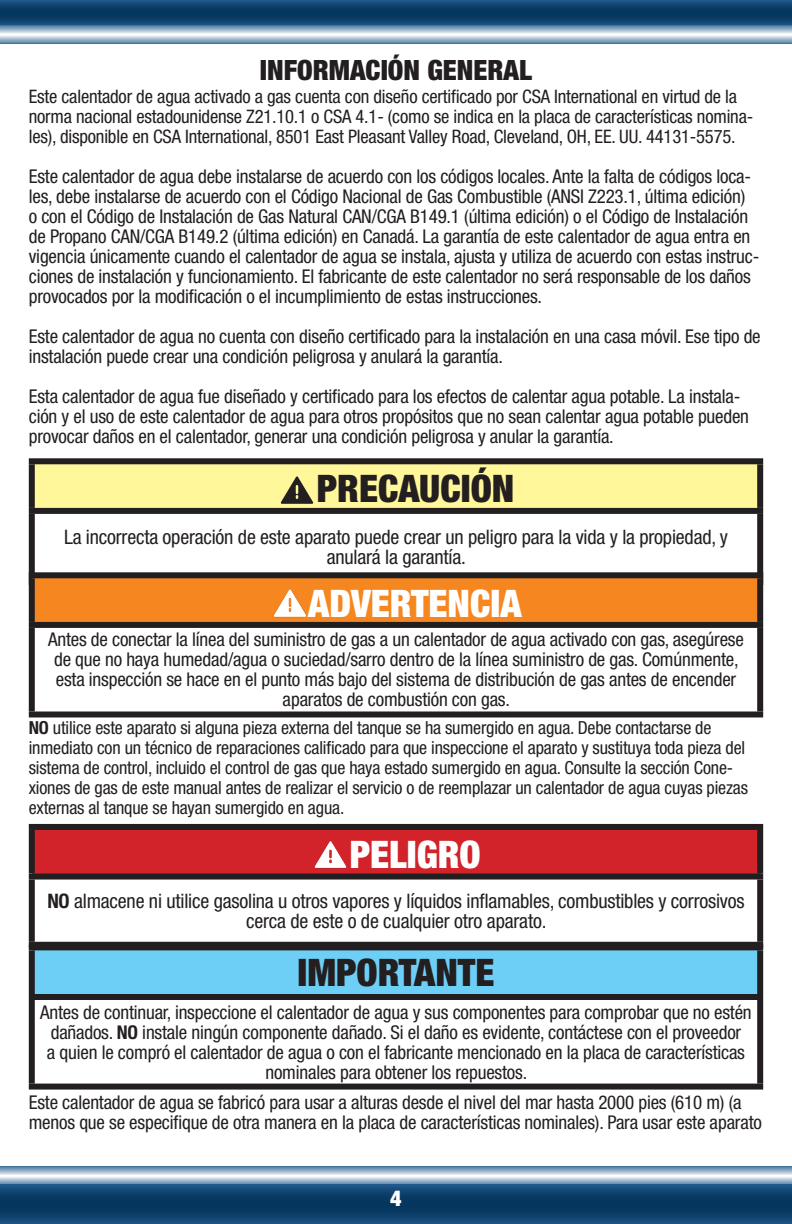
<style>
.page{position:relative;width:792px;height:1224px;background:#fff}
.page>*{position:absolute;margin:0;border:0;box-sizing:border-box;transform-origin:0 0}
.t1{font:900 condensed 38px "Helvetica Neue LT Std";color:#231f20}
.t2{font:900 condensed 38px "Helvetica Neue LT Std";color:#fff}
.t3{font:900 condensed 28px "Helvetica Neue LT Std";color:#231f20}
.t4{font:900 condensed 22px "Helvetica Neue LT Std";color:#fff}
.t5{font:condensed 20px/20px "Helvetica Neue LT Std";letter-spacing:-.01em;color:#231f20;text-align:center}
.t6{font:condensed 19px/20px "Helvetica Neue LT Std";letter-spacing:-.01em;color:#231f20}
.t7{font:condensed 18.6px/20px "Helvetica Neue LT Std";letter-spacing:-.01em;color:#231f20}
.t8{font:condensed 18px/20px "Helvetica Neue LT Std";letter-spacing:-.01em;color:#231f20}
.s1{font-weight:700}
</style>
<div class="page">
<svg style="left:0;top:35px;width:791px;height:8px;background:#a8bed1"></svg>
<svg style="left:0;top:25px;width:792px;height:9px;background:#99b4c9"></svg>
<svg style="left:0;top:0;width:792px;height:25px;background:#0e416c"></svg>
<svg style="left:0;top:1166px;width:791px;height:9px;background:#92aec4"></svg>
<svg style="left:0;top:1177px;width:792px;height:8px;background:#96b0c8"></svg>
<svg style="left:0;top:1185px;width:792px;height:39px;background:#0d416c"></svg>
<div style="left:32px;top:461px;width:728px;height:50px;background:#fff79a"></div>
<div style="left:29px;top:514px;width:6px;height:65px;background:#231f20"></div>
<div style="left:757px;top:514px;width:6px;height:65px;background:#231f20"></div>
<div style="left:29px;top:458px;width:734px;height:6px;background:#231f20"></div>
<div style="left:29px;top:464px;width:6px;height:44px;background:#231f20"></div>
<div style="left:757px;top:464px;width:6px;height:44px;background:#231f20"></div>
<div style="left:29px;top:508px;width:734px;height:6px;background:#231f20"></div>
<img style="left:278px;top:476px;width:39px;height:32px">
<div style="left:32px;top:575px;width:728px;height:50px;background:#f6861f"></div>
<div style="left:29px;top:628px;width:6px;height:83px;background:#231f20"></div>
<div style="left:757px;top:628px;width:6px;height:83px;background:#231f20"></div>
<div style="left:29px;top:711px;width:734px;height:6px;background:#231f20"></div>
<div style="left:29px;top:572px;width:734px;height:6px;background:#231f20"></div>
<div style="left:29px;top:578px;width:6px;height:44px;background:#231f20"></div>
<div style="left:757px;top:578px;width:6px;height:44px;background:#231f20"></div>
<div style="left:29px;top:622px;width:734px;height:6px;background:#231f20"></div>
<img style="left:270px;top:589px;width:40px;height:33px">
<div style="left:32px;top:827px;width:728px;height:50px;background:#d2232a"></div>
<div style="left:29px;top:880px;width:6px;height:62px;background:#231f20"></div>
<div style="left:757px;top:880px;width:6px;height:62px;background:#231f20"></div>
<div style="left:29px;top:942px;width:734px;height:6px;background:#231f20"></div>
<div style="left:29px;top:824px;width:734px;height:6px;background:#231f20"></div>
<div style="left:29px;top:830px;width:6px;height:44px;background:#231f20"></div>
<div style="left:757px;top:830px;width:6px;height:44px;background:#231f20"></div>
<div style="left:29px;top:874px;width:734px;height:6px;background:#231f20"></div>
<img style="left:311px;top:841px;width:39px;height:33px">
<div style="left:32px;top:947px;width:728px;height:50px;background:#6ecff6"></div>
<div style="left:29px;top:1000px;width:6px;height:84px;background:#231f20"></div>
<div style="left:757px;top:1000px;width:6px;height:84px;background:#231f20"></div>
<div style="left:29px;top:1084px;width:734px;height:6px;background:#231f20"></div>
<div style="left:29px;top:944px;width:734px;height:6px;background:#231f20"></div>
<div style="left:29px;top:950px;width:6px;height:44px;background:#231f20"></div>
<div style="left:757px;top:950px;width:6px;height:44px;background:#231f20"></div>
<div style="left:29px;top:994px;width:734px;height:6px;background:#231f20"></div>
<h2 class="t3" style="left:260px;top:53px;width:274px">INFORMACIÓN GENERAL</h2>
<p class="t7" style="left:29px;top:87px;width:726px">Este calentador de agua activado a gas cuenta con diseño certificado por CSA International en virtud de la norma nacional estadounidense Z21.10.1 o CSA 4.1- (como se indica en la placa de características nomina&shy;les), disponible en CSA International, 8501 East Pleasant Valley Road, Cleveland, OH, EE. UU. 44131-5575.</p>
<p class="t6" style="left:29px;top:166px;width:732px">Este calentador de agua debe instalarse de acuerdo con los códigos locales. Ante la falta de códigos loca&shy;les, debe instalarse de acuerdo con el Código Nacional de Gas Combustible (ANSI Z223.1, última edición)<br>o con el Código de Instalación de Gas Natural CAN/CGA B149.1 (última edición) o el Código de Instalación de Propano CAN/CGA B149.2 (última edición) en Canadá. La garantía de este calentador de agua entra en vigencia únicamente cuando el calentador de agua se instala, ajusta y utiliza de acuerdo con estas instruc&shy;ciones de instalación y funcionamiento. El fabricante de este calentador no será responsable de los daños provocados por la modificación o el incumplimiento de estas instrucciones.</p>
<p class="t6" style="left:29px;top:326px;width:733px">Este calentador de agua no cuenta con diseño certificado para la instalación en una casa móvil. Ese tipo de instalación puede crear una condición peligrosa y anulará la garantía.</p>
<p class="t6" style="left:29px;top:386px;width:722px">Esta calentador de agua fue diseñado y certificado para los efectos de calentar agua potable. La instala&shy;ción y el uso de este calentador de agua para otros propósitos que no sean calentar agua potable pueden provocar daños en el calentador, generar una condición peligrosa y anular la garantía.</p>
<h1 class="t1" style="left:317px;top:465px;width:199px">PRECAUCIÓN</h1>
<p class="t5" style="left:64px;top:526px;width:665px">La incorrecta operación de este aparato puede crear un peligro para la vida y la propiedad, y anulará la garantía.</p>
<h1 class="t2" style="left:308px;top:580px;width:215px">ADVERTENCIA</h1>
<p class="t6" style="left:48px;top:630px;width:697px;text-align:center">Antes de conectar la línea del suministro de gas a un calentador de agua activado con gas, asegúrese de que no haya humedad/agua o suciedad/sarro dentro de la línea suministro de gas. Comúnmente, esta inspección se hace en el punto más bajo del sistema de distribución de gas antes de encender aparatos de combustión con gas.</p>
<p class="t8" style="left:29px;top:718px;width:721px"><span class="s1">NO</span> utilice este aparato si alguna pieza externa del tanque se ha sumergido en agua. Debe contactarse de inmediato con un técnico de reparaciones calificado para que inspeccione el aparato y sustituya toda pieza del sistema de control, incluido el control de gas que haya estado sumergido en agua. Consulte la sección Cone&shy;xiones de gas de este manual antes de realizar el servicio o de reemplazar un calentador de agua cuyas piezas externas al tanque se hayan sumergido en agua.</p>
<h1 class="t2" style="left:350px;top:831px;width:132px">PELIGRO</h1>
<p class="t5" style="left:47px;top:891px;width:699px"><span class="s1">NO</span> almacene ni utilice gasolina u otros vapores y líquidos inflamables, combustibles y corrosivos cerca de este o de cualquier otro aparato.</p>
<h1 class="t1" style="left:298px;top:949px;width:198px">IMPORTANTE</h1>
<p class="t6" style="left:40px;top:1002px;width:713px;text-align:center">Antes de continuar, inspeccione el calentador de agua y sus componentes para comprobar que no estén dañados. <span class="s1">NO</span> instale ningún componente dañado. Si el daño es evidente, contáctese con el proveedor<br>a quien le compró el calentador de agua o con el fabricante mencionado en la placa de características nominales para obtener los repuestos.</p>
<p class="t6" style="left:29px;top:1092px;width:735px">Este calentador de agua se fabricó para usar a alturas desde el nivel del mar hasta 2000 pies (610 m) (a menos que se especifique de otra manera en la placa de características nominales). Para usar este aparato</p>
<p class="t4" style="left:390px;top:1184px;width:13px">4</p>
</div>
